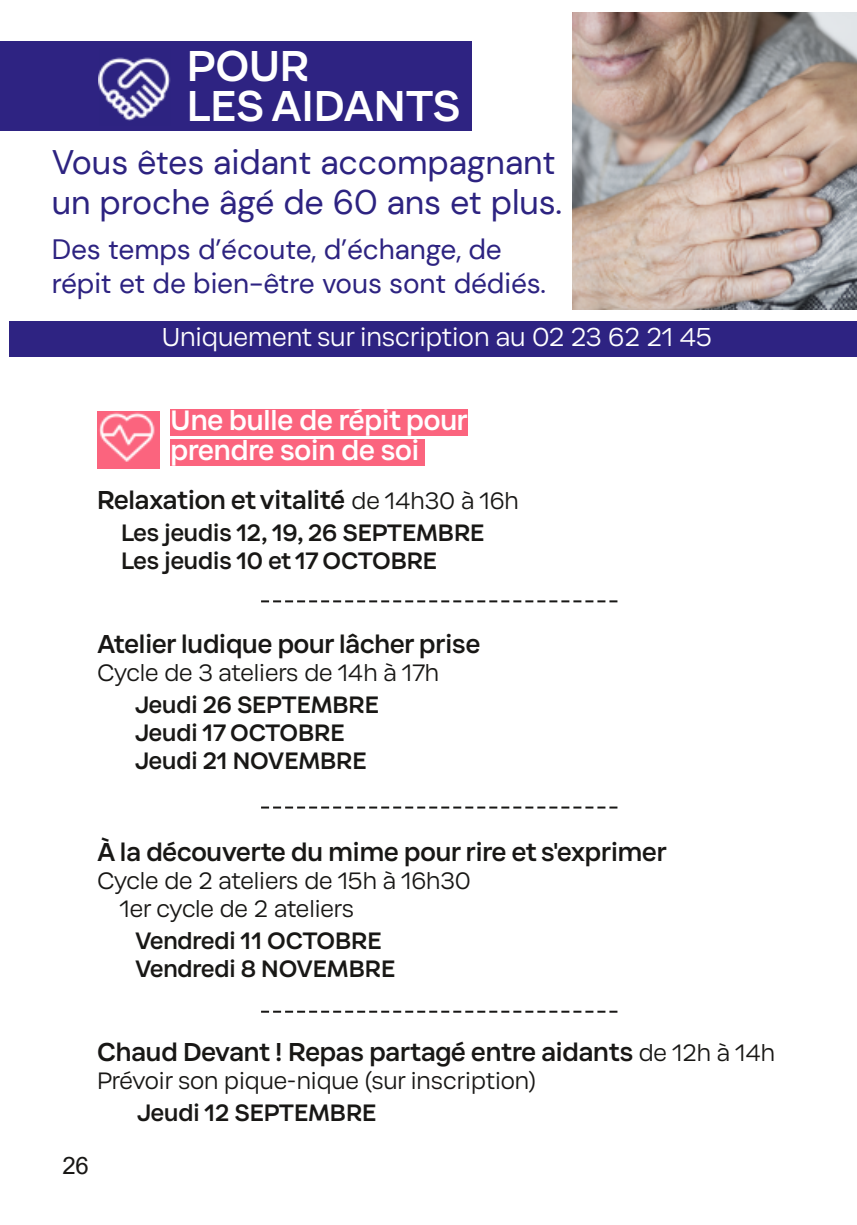
<style>
.page{position:relative;width:857px;height:1225px;background:#fff}
.page>*{position:absolute;margin:0;border:0;box-sizing:border-box;transform-origin:0 0}
.t1{font:500 40px/40px "Condate";letter-spacing:-.005em;color:#fff}
.t2{font:34px/40px "DM Sans";letter-spacing:-.005em;color:#2d2381}
.t3{font:28px/34px "DM Sans";letter-spacing:-.005em;color:#2d2381}
.t4{font:500 26px/30px "Condate";letter-spacing:-.005em;color:#fff}
.t5{font:500 24px "Condate";letter-spacing:-.005em;color:#181715}
.t6{font:300 24px "Condate";letter-spacing:-.005em;color:#fff}
.t7{font:24px "Arial";color:#181715}
.t8{font:500 22px/28px "Condate";letter-spacing:-.005em;color:#181715}
.t9{font:300 22px "Condate";letter-spacing:-.005em;color:#181715}
.s1{font-weight:300;font-size:22px}
</style>
<div class="page">
<div style="left:9px;top:321px;width:847px;height:35px;background:#2e2382"></div>
<div style="left:0;top:41px;width:471px;height:90px;background:#2e2382"></div>
<div style="left:170px;top:410px;width:297px;height:26px;background:#fb647e"></div>
<div style="left:170px;top:440px;width:255px;height:26px;background:#fb647e"></div>
<div style="left:97px;top:411px;width:63px;height:57px;background:#fb647e"></div>
<img style="left:99px;top:412px;width:56px;height:50px">
<img style="left:99px;top:57px;width:71px;height:63px">
<img style="left:572px;top:12px;width:284px;height:298px">
<svg style="left:261px;top:600px;width:357px;height:2px"></svg>
<svg style="left:261px;top:806px;width:357px;height:2px"></svg>
<svg style="left:261px;top:1010px;width:357px;height:2px"></svg>
<h1 class="t1" style="left:187px;top:50px;width:275px">POUR<br>LES AIDANTS</h1>
<h2 class="t2" style="left:52px;top:142px;width:512px">Vous êtes aidant accompagnant un proche âgé de 60 ans et plus.</h2>
<p class="t3" style="left:52px;top:232px;width:495px">Des temps d’écoute, d’échange, de répit et de bien-être vous sont dédiés.</p>
<p class="t6" style="left:162px;top:327px;width:551px">Uniquement sur inscription au 02 23 62 21 45</p>
<p class="t4" style="left:170px;top:408px;width:298px">Une bulle de répit pour prendre soin de soi</p>
<p class="t5" style="left:97px;top:490px;width:423px">Relaxation etvitalité <span class="s1">de 14h30 à 16h</span></p>
<p class="t8" style="left:121px;top:521px;width:364px">Les jeudis 12, 19, 26 SEPTEMBRE<br>Les jeudis 10 et 17 OCTOBRE</p>
<p class="t5" style="left:97px;top:634px;width:384px">Atelier ludique pour lâcher prise</p>
<p class="t9" style="left:97px;top:664px;width:343px">Cycle de 3 ateliers de 14h à 17h</p>
<p class="t8" style="left:135px;top:721px;width:233px">Jeudi 17 OCTOBRE<br>Jeudi 21 NOVEMBRE</p>
<p class="t8" style="left:135px;top:693px;width:245px">Jeudi 26 SEPTEMBRE</p>
<p class="t5" style="left:97px;top:842px;width:571px">À la découverte du mime pour rire et s'exprimer</p>
<p class="t9" style="left:97px;top:872px;width:375px">Cycle de 2 ateliers de 15h à 16h30</p>
<p class="t8" style="left:135px;top:929px;width:261px">Vendredi 11 OCTOBRE<br>Vendredi 8 NOVEMBRE</p>
<p class="t9" style="left:119px;top:900px;width:236px">1er cycle de 2 ateliers</p>
<p class="t5" style="left:97px;top:1042px;width:679px">Chaud Devant ! Repas partagé entre aidants <span class="s1">de 12h à 14h</span></p>
<p class="t9" style="left:97px;top:1072px;width:440px">Prévoir son pique-nique (sur inscription)</p>
<p class="t8" style="left:137px;top:1101px;width:240px">Jeudi 12 SEPTEMBRE</p>
<p class="t7" style="left:62px;top:1152px;width:28px">26</p>
</div>
